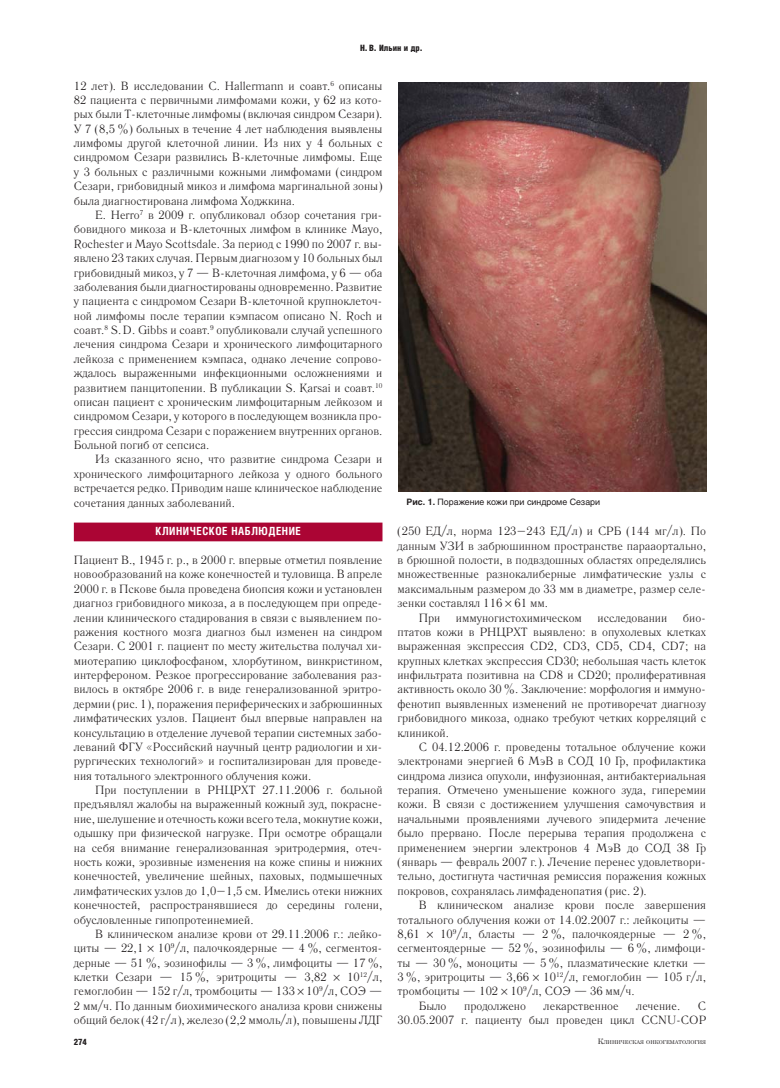
<style>
.page{position:relative;width:780px;height:1088px;background:#fff}
.page>*{position:absolute;margin:0;border:0;box-sizing:border-box;transform-origin:0 0}
.t1{font:11.88px/14.4px "Literaturnaya C";color:#231f20;text-align:justify}
.t2{font:700 11.25px "Helios Cond";letter-spacing:.05em;color:#fff}
.t3{font:8.75px "Helios";color:#231f20}
.t4{font:900 8.75px "Helios Cond";letter-spacing:.005em;color:#231f20}
.t5{font:5.25px "Century Schoolbook";color:#231f20}
.s1{font-weight:700}
.s2{font-size:7.5px}
</style>
<div class="page">
<div style="left:74px;top:522px;width:308px;height:19px;background:#ab0534"></div>
<img style="left:398px;top:82px;width:308px;height:409px">
<p class="t4" style="left:360px;top:44px;width:64px">Н. В. Ильин и др.</p>
<p class="t1" style="left:74px;top:80px;width:310px">12 лет). В исследовании C. Hallermann и соавт.<sup>6</sup> описаны 82 пациента с первичными лимфомами кожи, у 62 из кото&shy;рых были Т-клеточные лимфомы (включая синдром Сезари).<br>У 7 (8,5 %) больных в течение 4 лет наблюдения выявлены лимфомы другой клеточной линии. Из них у 4 больных с синдромом Сезари развились В-клеточные лимфомы. Еще у 3 больных с различными кожными лимфомами (синдром Сезари, грибовидный микоз и лимфома маргинальной зоны) была диагностирована лимфома Ходжкина.</p>
<p class="t1" style="left:74px;top:209px;width:310px;text-indent:21px">E. Herro<sup>7</sup> в 2009 г. опубликовал обзор сочетания гри&shy;бовидного микоза и В-клеточных лимфом в клинике Mayo, Rochester и Mayo Scottsdale. За период с 1990 по 2007 г. вы&shy;явлено 23 таких случая. Первым диагнозом у 10 больных был грибовидный микоз, у 7 — В-клеточная лимфома, у 6 — оба заболевания были диагностированы одновременно. Развитие у пациента с синдромом Сезари В-клеточной крупноклеточ&shy;ной лимфомы после терапии кэмпасом описано N. Roch и соавт.<sup>8</sup> S. D. Gibbs и соавт.<sup>9</sup> опубликовали случай успешного лечения синдрома Сезари и хронического лимфоцитарного лейкоза с применением кэмпаса, однако лечение сопрово&shy;ждалось выраженными инфекционными осложнениями и развитием панцитопении. В публикации S. Karsai и соавт.<sup>10 </sup>описан пациент с хроническим лимфоцитарным лейкозом и синдромом Сезари, у которого в последующем возникла про&shy;грессия синдрома Сезари с поражением внутренних органов.<br>Больной погиб от сепсиса.</p>
<p class="t1" style="left:74px;top:453px;width:310px;text-indent:21px">Из сказанного ясно, что развитие синдрома Сезари и хронического лимфоцитарного лейкоза у одного больного встречается редко. Приводим наше клиническое наблюдение сочетания данных заболеваний.</p>
<p class="t2" style="left:155px;top:527px;width:147px">КЛИНИЧЕСКОЕ НАБЛЮДЕНИЕ</p>
<p class="t1" style="left:74px;top:554px;width:310px">Пациент В., 1945 г. р., в 2000 г. впервые отметил появление новообразований на коже конечностей и туловища. В апреле 2000 г. в Пскове была проведена биопсия кожи и установлен диагноз грибовидного микоза, а в последующем при опреде&shy;лении клинического стадирования в связи с выявлением по&shy;ражения костного мозга диагноз был изменен на синдром Сезари. С 2001 г. пациент по месту жительства получал хи&shy;миотерапию циклофосфаном, хлорбутином, винкристином, интерфероном. Резкое прогрессирование заболевания раз&shy;вилось в октябре 2006 г. в виде генерализованной эритро&shy;дермии (рис. 1), поражения периферических и забрюшинных лимфатических узлов. Пациент был впервые направлен на консультацию в отделение лучевой терапии системных забо&shy;леваний ФГУ «Российский научный центр радиологии и хи&shy;рургических технологий» и госпитализирован для проведе&shy;ния тотального электронного облучения кожи.</p>
<p class="t1" style="left:74px;top:784px;width:310px;text-indent:21px">При поступлении в РНЦРХТ 27.11.2006 г. больной предъявлял жалобы на выраженный кожный зуд, покрасне&shy;ние, шелушение и отечность кожи всего тела, мокнутие кожи, одышку при физической нагрузке. При осмотре обращали на себя внимание генерализованная эритродермия, отеч&shy;ность кожи, эрозивные изменения на коже спины и нижних конечностей, увеличение шейных, паховых, подмышечных лимфатических узлов до 1,0–1,5 см. Имелись отеки нижних конечностей, распространявшиеся до середины голени, обусловленные гипопротеинемией.</p>
<p class="t1" style="left:74px;top:928px;width:310px;text-indent:21px">В клиническом анализе крови от 29.11.2006 г.: лейко&shy;циты — 22,1 10<sup>9</sup>/л, палочкоядерные — 4 %, сегментоя&shy;дерные — 51 %, эозинофилы — 3 %, лимфоциты — 17 %, клетки Сезари — 15 %, эритроциты — 3,82</p>
<p class="t1" style="left:74px;top:971px;width:310px;text-indent:273px">10<sup>12</sup>/л, гемоглобин — 152 г/л, тромбоциты — 133 10<sup>9</sup>/л, СОЭ — 2 мм/ч. По данным биохимического анализа крови снижены общий белок (42 г/л), железо (2,2 ммоль/л), повышены ЛДГ</p>
<p class="t4" style="left:74px;top:1039px;width:15px">274</p>
<p class="t3" style="left:406px;top:499px;width:195px"><span class="s1">Рис. 1.</span> Поражение кожи при синдроме Сезари</p>
<p class="t1" style="left:397px;top:525px;width:310px">(250 ЕД/л, норма 123–243 ЕД/л) и СРБ (144 мг/л). По</p>
<p class="t1" style="left:397px;top:540px;width:310px">данным УЗИ в забрюшинном пространстве парааортально,</p>
<p class="t1" style="left:397px;top:554px;width:310px">в брюшной полости, в подвздошных областях определялись</p>
<p class="t1" style="left:397px;top:568px;width:310px">множественные разнокалиберные лимфатические узлы с</p>
<p class="t1" style="left:397px;top:583px;width:310px">максимальным размером до 33 мм в диаметре, размер селе-</p>
<p class="t1" style="left:397px;top:597px;width:152px">зенки составлял 116 61 мм.</p>
<p class="t1" style="left:419px;top:611px;width:23px">При</p>
<p class="t1" style="left:456px;top:611px;width:127px">иммуногистохимическом</p>
<p class="t1" style="left:597px;top:611px;width:71px">исследовании</p>
<p class="t1" style="left:397px;top:611px;width:310px;text-indent:285px">био&shy;птатов кожи в РНЦРХТ выявлено: в опухолевых клетках выраженная экспрессия CD2, CD3, CD5, CD4, CD7; на крупных клетках экспрессия CD30; небольшая часть клеток инфильтрата позитивна на CD8 и CD20; пролиферативная активность около 30 %. Заключение: морфология и иммуно&shy;фенотип выявленных изменений не противоречат диагнозу грибовидного микоза, однако требуют четких корреляций с клиникой.</p>
<p class="t1" style="left:397px;top:741px;width:310px;text-indent:21px">С 04.12.2006 г. проведены тотальное облучение кожи электронами энергией 6 МэВ в СОД 10 Гр, профилактика синдрома лизиса опухоли, инфузионная, антибактериальная терапия. Отмечено уменьшение кожного зуда, гиперемии кожи. В связи с достижением улучшения самочувствия и начальными проявлениями лучевого эпидермита лечение было прервано. После перерыва терапия продолжена с применением энергии электронов 4 МэВ до СОД 38 Гр (январь — февраль 2007 г.). Лечение перенес удовлетвори&shy;тельно, достигнута частичная ремиссия поражения кожных покровов, сохранялась лимфаденопатия (рис. 2).</p>
<p class="t1" style="left:397px;top:899px;width:310px;text-indent:21px">В клиническом анализе крови после завершения тотального облучения кожи от 14.02.2007 г.: лейкоциты — 8,61</p>
<p class="t1" style="left:440px;top:928px;width:267px">10<sup>9</sup>/л, бласты — 2 %, палочкоядерные — 2 %,</p>
<p class="t1" style="left:397px;top:942px;width:310px">сегментоядерные — 52 %, эозинофилы — 6 %, лимфоци-</p>
<p class="t1" style="left:397px;top:956px;width:310px">ты — 30 %, моноциты — 5 %, плазматические клетки —</p>
<p class="t1" style="left:397px;top:971px;width:310px">3 %, эритроциты — 3,66 10<sup>12</sup>/л, гемоглобин — 105 г/л,</p>
<p class="t1" style="left:397px;top:985px;width:239px">тромбоциты — 102 10<sup>9</sup>/л, СОЭ — 36 мм/ч.</p>
<p class="t1" style="left:419px;top:1000px;width:29px">Было</p>
<p class="t1" style="left:464px;top:1000px;width:64px">продолжено</p>
<p class="t1" style="left:543px;top:1000px;width:77px">лекарственное</p>
<p class="t1" style="left:636px;top:1000px;width:45px">лечение.</p>
<p class="t1" style="left:397px;top:1000px;width:310px;text-align:right">С<br>30.05.2007 г. пациенту был проведен цикл CCNU-СОР</p>
<p class="t5" style="left:597px;top:1039px;width:110px"><span class="s2">К</span>ЛИНИЧЕСКАЯ ОНКОГЕМАТОЛОГИЯ</p>
</div>
